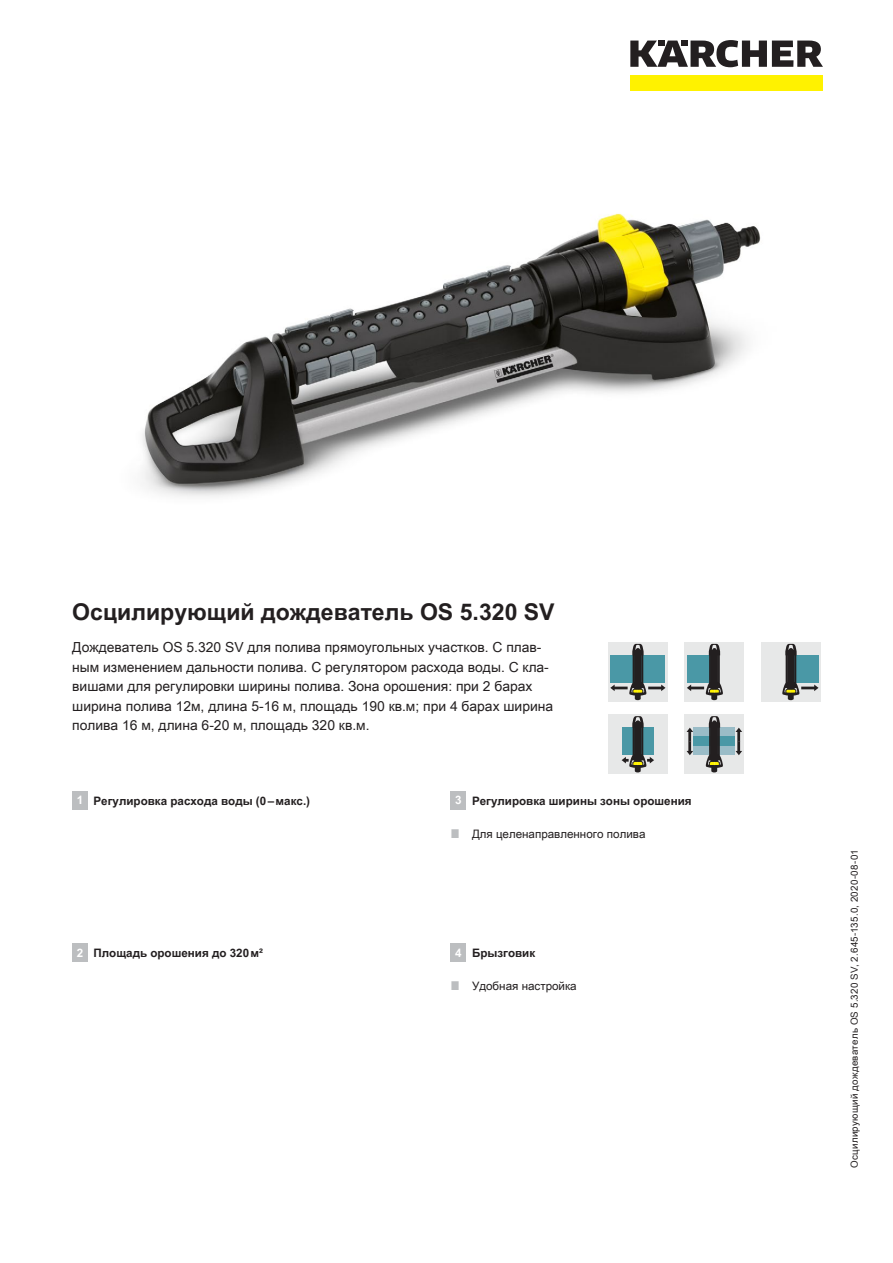
<style>
.page{position:relative;width:893px;height:1263px;background:#fff}
.page>*{position:absolute;margin:0;border:0;box-sizing:border-box;transform-origin:0 0}
.t1{font:700 23.1px "Arial Unicode MS";color:#231f20}
.t2{font:13.8px/19.5px "Arial Unicode MS";color:#231f20}
.t3{font:700 11.7px "Arial Unicode MS";color:#231f20}
.t4{font:11.7px "Arial Unicode MS";color:#231f20}
.t5{font:700 11.7px "Arial Unicode MS";color:#fff}
.t6{font:9.75px "Arial Unicode MS";letter-spacing:.025em;color:#231f20}
</style>
<div class="page">
<div style="left:630px;top:75px;width:193px;height:16px;background:#fff200"></div>
<svg style="left:630px;top:40px;width:193px;height:27px"></svg>
<img style="left:142px;top:213px;width:619px;height:284px">
<div style="left:608px;top:642px;width:60px;height:60px;background:#e7e8e8"></div>
<svg style="left:610px;top:644px;width:55px;height:56px"></svg>
<div style="left:685px;top:642px;width:59px;height:60px;background:#e7e8e8"></div>
<svg style="left:687px;top:644px;width:36px;height:56px"></svg>
<div style="left:761px;top:642px;width:60px;height:60px;background:#e7e8e8"></div>
<svg style="left:782px;top:644px;width:36px;height:56px"></svg>
<div style="left:608px;top:714px;width:60px;height:60px;background:#e7e8e8"></div>
<svg style="left:622px;top:716px;width:32px;height:56px"></svg>
<div style="left:685px;top:714px;width:59px;height:60px;background:#e7e8e8"></div>
<div style="left:694px;top:728px;width:41px;height:27px;background:#9abcc7"></div>
<div style="left:694px;top:736px;width:41px;height:10px;background:#4a98a6"></div>
<svg style="left:706px;top:716px;width:17px;height:56px"></svg>
<svg style="left:687px;top:728px;width:6px;height:27px"></svg>
<svg style="left:735px;top:728px;width:7px;height:27px"></svg>
<div style="left:72px;top:791px;width:16px;height:19px;background:#bcbec0"></div>
<div style="left:72px;top:943px;width:16px;height:19px;background:#bcbec0"></div>
<div style="left:451px;top:791px;width:15px;height:19px;background:#bcbec0"></div>
<div style="left:451px;top:943px;width:15px;height:19px;background:#bcbec0"></div>
<h1 class="t1" style="left:72px;top:595px;width:484px">Осцилирующий дождеватель OS 5.320 SV</h1>
<p class="t2" style="left:72px;top:637px;width:482px">Дождеватель OS 5.320 SV для полива прямоугольных участков. С плав&shy;ным изменением дальности полива. С регулятором расхода воды. С кла&shy;вишами для регулировки ширины полива. Зона орошения: при 2 барах ширина полива 12м, длина 5-16 м, площадь 190 кв.м; при 4 барах ширина полива 16 м, длина 6-20 м, площадь 320 кв.м.</p>
<p class="t5" style="left:77px;top:792px;width:8px">1</p>
<p class="t3" style="left:94px;top:792px;width:218px">Регулировка расхода воды (0–макс.)</p>
<p class="t5" style="left:77px;top:944px;width:8px">2</p>
<p class="t3" style="left:94px;top:944px;width:171px">Площадь орошения до 320м²</p>
<p class="t5" style="left:455px;top:792px;width:8px">3</p>
<p class="t3" style="left:472px;top:792px;width:221px">Регулировка ширины зоны орошения</p>
<p class="t4" style="left:472px;top:825px;width:175px">Для целенаправленного полива</p>
<p class="t5" style="left:455px;top:944px;width:8px">4</p>
<p class="t3" style="left:472px;top:944px;width:65px">Брызговик</p>
<p class="t4" style="left:472px;top:977px;width:106px">Удобная настройка</p>
<p class="t6" style="left:847px;top:1168px;width:320px;rotate:-90deg">Осцилирующий дождеватель OS 5.320 SV, 2.645-135.0, 2020-08-01</p>
</div>
